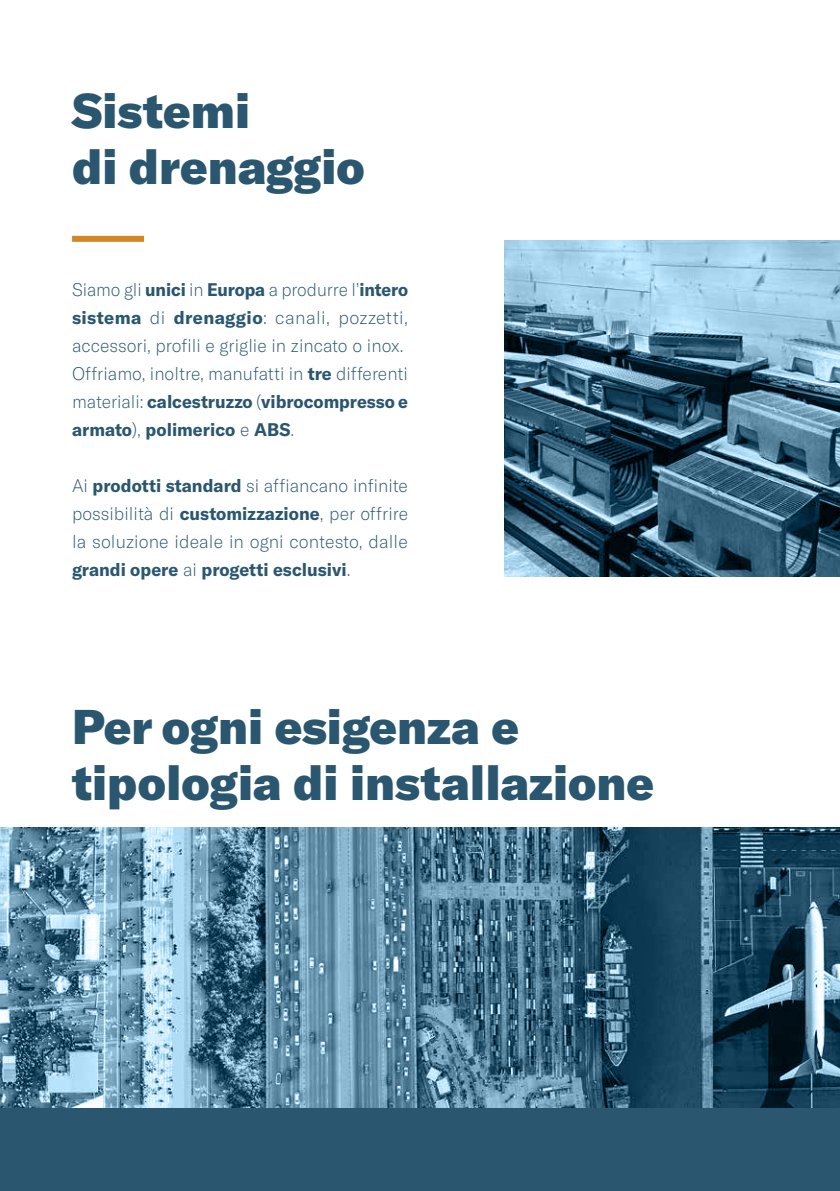
<style>
.page{position:relative;width:840px;height:1191px;background:#fff}
.page>*{position:absolute;margin:0;border:0;box-sizing:border-box;transform-origin:0 0}
.t1{font:900 48px/56px "GT America";color:#2a576f}
.t2{font:100 18px/28px "GT America";color:#2a576f;scale:.96 1}
.t3{font:100 18px/28px "GT America";color:#2a576f;text-align:justify}
.s1{font-weight:700}
</style>
<div class="page">
<div style="left:72px;top:236px;width:72px;height:6px;background:#d48625"></div>
<svg style="left:0;top:827px;width:839px;height:364px;background:#49748c"></svg>
<svg style="left:504px;top:240px;width:335px;height:336px;background:#577f95"></svg>
<h1 class="t1" style="left:72px;top:82px;width:294px">Sistemi<br>di drenaggio</h1>
<p class="t2" style="left:72px;top:276px;width:351px">Siamo gli <span class="s1">unici</span> in <span class="s1">Europa</span> a produrre l’<span class="s1">intero sistema</span> di <span class="s1">drenaggio</span>: canali, pozzetti, accessori, profili e griglie in zincato o inox.<br>Offriamo, inoltre, manufatti in <span class="s1">tre</span> differenti materiali: <span class="s1">calcestruzzo</span> (<span class="s1">vibrocompresso e armato</span>), <span class="s1">polimerico</span> e <span class="s1">ABS</span>.</p>
<p class="t3" style="left:72px;top:472px;width:337px">Ai <span class="s1">prodotti standard</span> si affiancano infinite possibilità di <span class="s1">customizzazione</span>, per offrire la soluzione ideale in ogni contesto, dalle <span class="s1">grandi opere</span> ai <span class="s1">progetti esclusivi</span>.</p>
<h1 class="t1" style="left:72px;top:698px;width:583px">Per ogni esigenza e tipologia di installazione</h1>
</div>
